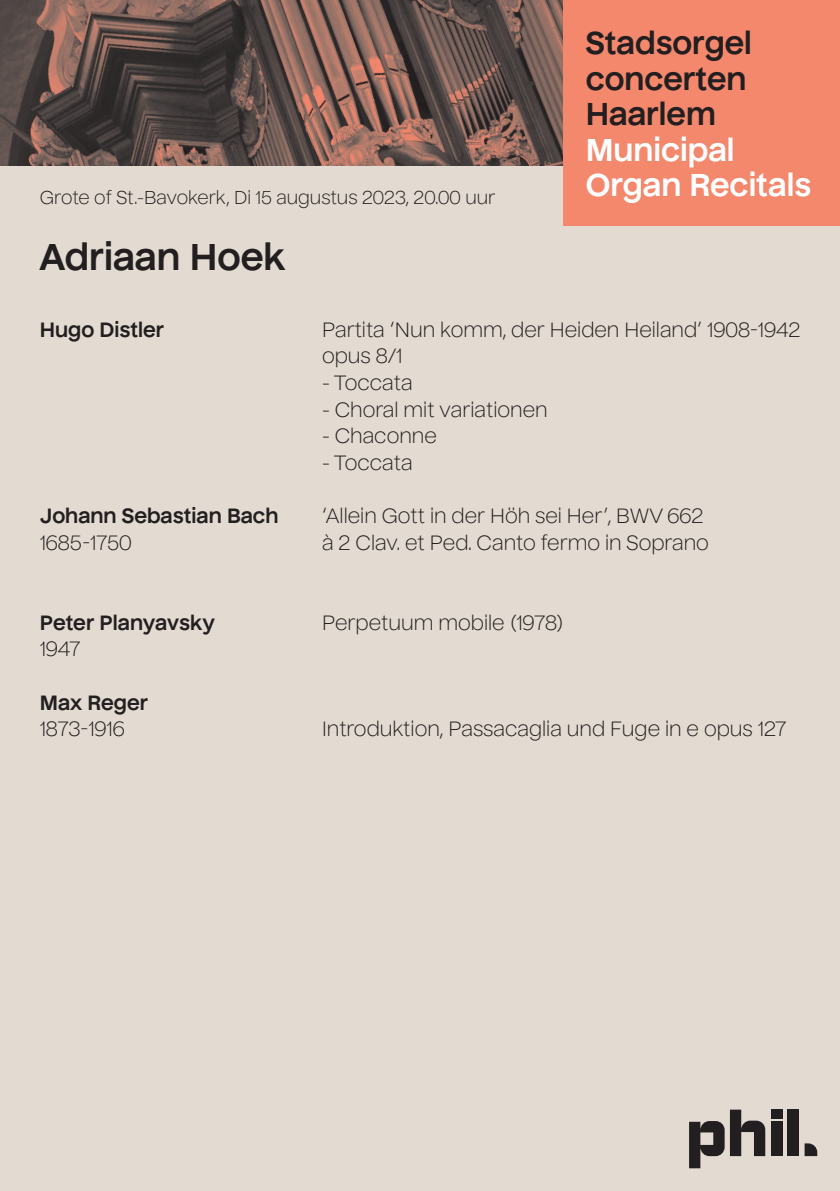
<style>
.page{position:relative;width:840px;height:1191px;background:#fff}
.page>*{position:absolute;margin:0;border:0;box-sizing:border-box;transform-origin:0 0}
.Alineastijl_1{font:700 36px "Nuckle";color:#231f20}
.t1{font:700 30.6px/35.6px "Nuckle";color:#231f20}
.t2{font:700 30.6px/35.6px "Nuckle";color:#fff}
.Alineastijl_1-2{font:20px/26.6px "Nuckle";color:#231f20}
.Alineastijl_1-3{font:700 20px "Nuckle";color:#231f20}
.Alineastijl_1-4{font:18px "Nuckle";color:#231f20}
</style>
<div class="page">
<div style="left:0;top:0;width:839px;height:1191px;background:#e3dbd1"></div>
<img style="left:0;top:0;width:563px;height:165px">
<div style="left:563px;top:0;width:276px;height:226px;background:#f4886d"></div>
<svg style="left:804px;top:1143px;width:12px;height:13px"></svg>
<div style="left:787px;top:1109px;width:11px;height:47px;background:#231f20"></div>
<div style="left:770px;top:1121px;width:11px;height:35px;background:#231f20"></div>
<div style="left:770px;top:1109px;width:11px;height:9px;background:#231f20"></div>
<svg style="left:689px;top:1109px;width:75px;height:59px"></svg>
<p class="Alineastijl_1-4" style="left:40px;top:185px;width:457px">Grote of St.-Bavokerk, Di 15 augustus 2023, 20.00 uur</p>
<p class="Alineastijl_1" style="left:40px;top:230px;width:247px">Adriaan Hoek</p>
<h2 class="t1" style="left:585px;top:24px;width:168px">Stadsorgel concerten<br>Haarlem</h2>
<h2 class="t2" style="left:585px;top:131px;width:227px">Municipal<br>Organ Recitals</h2>
<p class="Alineastijl_1-3" style="left:40px;top:314px;width:126px">Hugo Distler</p>
<p class="Alineastijl_1-2" style="left:322px;top:315px;width:480px">Partita ‘Nun komm, der Heiden Heiland’ 1908-1942 opus 8/1</p>
<p class="Alineastijl_1-2" style="left:322px;top:368px;width:92px">- Toccata</p>
<p class="Alineastijl_1-2" style="left:322px;top:395px;width:227px">- Choral mit variationen</p>
<p class="Alineastijl_1-2" style="left:322px;top:422px;width:116px">- Chaconne</p>
<p class="Alineastijl_1-2" style="left:322px;top:448px;width:92px">- Toccata</p>
<p class="Alineastijl_1-3" style="left:40px;top:501px;width:240px">Johann Sebastian Bach</p>
<p class="Alineastijl_1-2" style="left:322px;top:501px;width:383px">‘Allein Gott in der Höh sei Her’, BWV 662</p>
<p class="Alineastijl_1-2" style="left:40px;top:528px;width:93px">1685-1750</p>
<p class="Alineastijl_1-2" style="left:322px;top:528px;width:388px">à 2 Clav. et Ped. Canto fermo in Soprano</p>
<p class="Alineastijl_1-3" style="left:40px;top:607px;width:177px">Peter Planyavsky</p>
<p class="Alineastijl_1-2" style="left:322px;top:608px;width:243px">Perpetuum mobile (1978)</p>
<p class="Alineastijl_1-2" style="left:40px;top:635px;width:42px">1947</p>
<p class="Alineastijl_1-3" style="left:40px;top:687px;width:110px">Max Reger</p>
<p class="Alineastijl_1-2" style="left:40px;top:714px;width:87px">1873-1916</p>
<p class="Alineastijl_1-2" style="left:322px;top:714px;width:465px">Introduktion, Passacaglia und Fuge in e opus 127</p>
</div>
